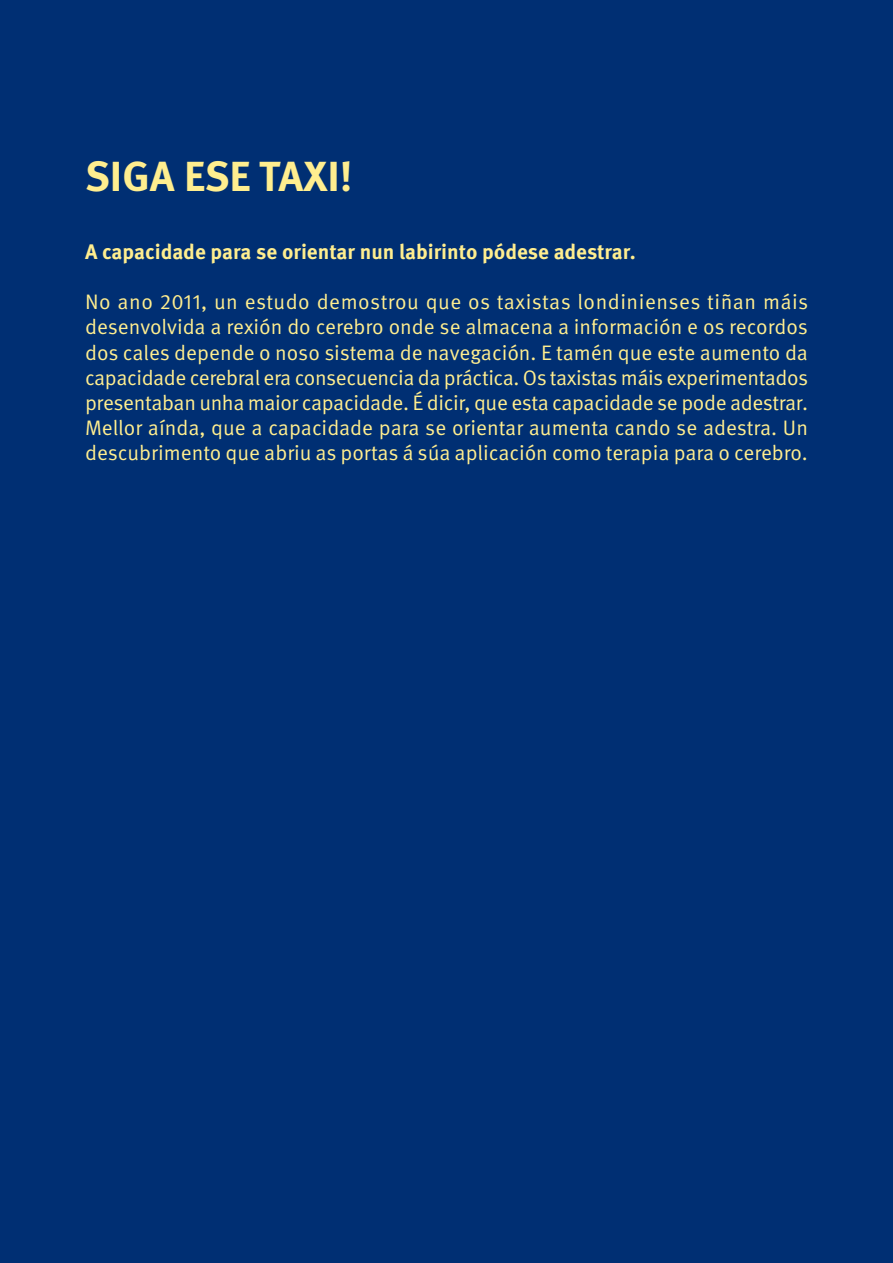
<style>
.page{position:relative;width:893px;height:1263px;background:#002f73}
.page>*{position:absolute;margin:0;border:0;box-sizing:border-box;transform-origin:0 0}
.TÍTULO_TEXTO{font:700 42px "Meta Pro";color:#ffee8f}
.TEXTO_CORRIDO{font:21px/25.2px "Meta Pro";color:#ffee8f;text-align:justify}
.TEXTO_CORRIDO-2{font:700 21px "Meta Pro";color:#ffee8f}
</style>
<div class="page">
<p class="TÍTULO_TEXTO" style="left:85px;top:150px;width:269px">SIGA ESE TAXI!</p>
<p class="TEXTO_CORRIDO-2" style="left:85px;top:238px;width:552px">A capacidade para se orientar nun labirinto pódese adestrar.</p>
<p class="TEXTO_CORRIDO" style="left:85px;top:290px;width:725px">No ano 2011, un estudo demostrou que os taxistas londinienses tiñan máis desenvolvida a rexión do cerebro onde se almacena a información e os recordos dos cales depende o noso sistema de navegación. E tamén que este aumento da capacidade cerebral era consecuencia da práctica. Os taxistas máis experimentados presentaban unha maior capacidade. É dicir, que esta capacidade se pode adestrar.<br>Mellor aínda, que a capacidade para se orientar aumenta cando se adestra. Un descubrimento que abriu as portas á súa aplicación como terapia para o cerebro.</p>
</div>
